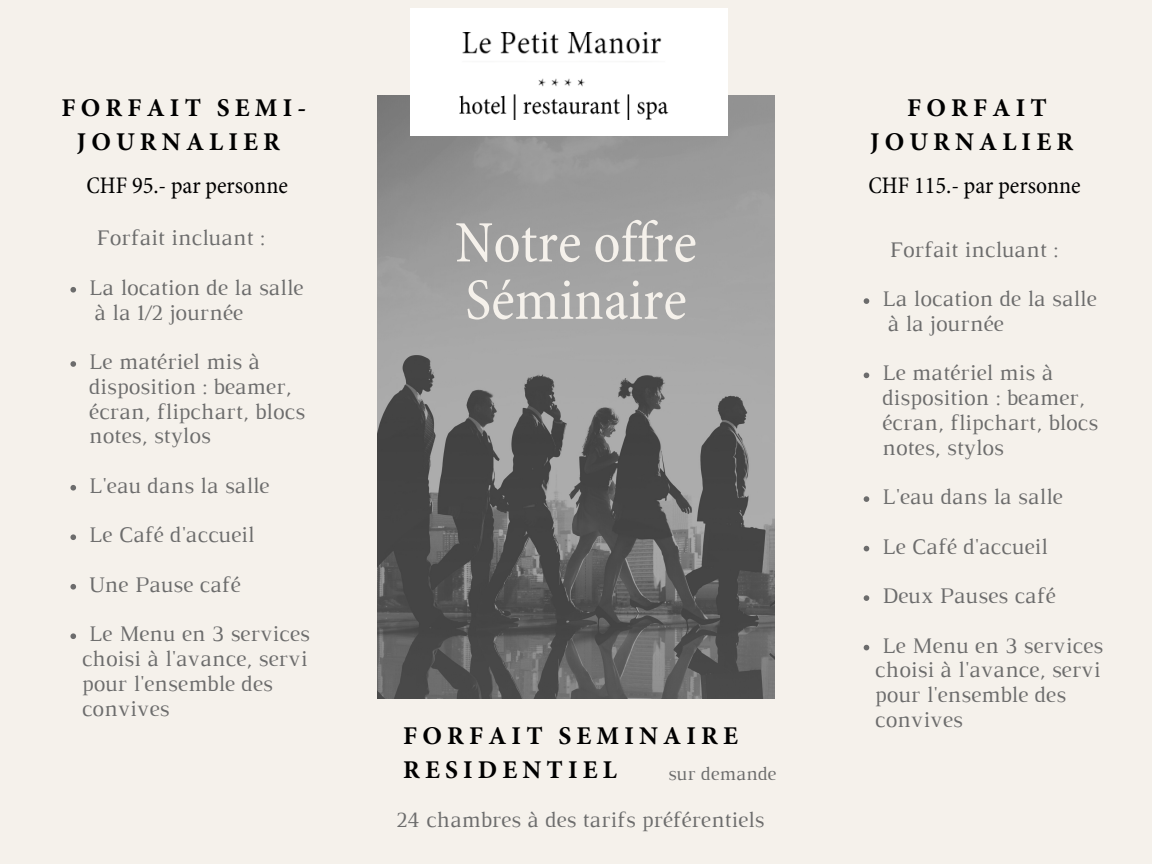
<style>
.page{position:relative;width:1152px;height:864px;background:#f5f1eb}
.page>*{position:absolute;margin:0;border:0;box-sizing:border-box;transform-origin:0 0}
.t1{font:condensed 59.25px/57.3px "Minion Pro";color:#f5f1eb}
.t2{font:700 25.65px/33.8px "Minion Pro";letter-spacing:.2em;color:#000;text-align:center}
.t3{font:condensed 24px "Minion Pro";color:#000}
.t4{font:22.8px/24.8px "Luthier";color:#6c6c6c}
.t5{font:22.5px "Luthier";color:#6c6c6c}
.t6{font:19.5px "Luthier";color:#6c6c6c}
</style>
<div class="page">
<img style="left:377px;top:95px;width:397px;height:603px">
<img style="left:410px;top:9px;width:317px;height:127px">
<svg style="left:70px;top:287px;width:6px;height:6px"></svg>
<svg style="left:70px;top:361px;width:6px;height:6px"></svg>
<svg style="left:70px;top:485px;width:6px;height:6px"></svg>
<svg style="left:70px;top:534px;width:6px;height:6px"></svg>
<svg style="left:70px;top:584px;width:6px;height:6px"></svg>
<svg style="left:70px;top:633px;width:6px;height:6px"></svg>
<svg style="left:864px;top:298px;width:5px;height:6px"></svg>
<svg style="left:864px;top:373px;width:5px;height:5px"></svg>
<svg style="left:864px;top:496px;width:5px;height:6px"></svg>
<svg style="left:864px;top:546px;width:5px;height:5px"></svg>
<svg style="left:864px;top:595px;width:5px;height:6px"></svg>
<svg style="left:864px;top:645px;width:5px;height:5px"></svg>
<p class="t2" style="left:61px;top:94px;width:246px">FORFAIT SEMI-<br>JOURNALIER</p>
<p class="t2" style="left:870px;top:94px;width:205px">FORFAIT<br>JOURNALIER</p>
<p class="t3" style="left:86px;top:175px;width:203px">CHF 95.- par personne</p>
<p class="t3" style="left:869px;top:175px;width:214px">CHF 115.- par personne</p>
<p class="t4" style="left:97px;top:227px;width:170px">Forfait incluant :</p>
<p class="t4" style="left:89px;top:277px;width:216px">La location de la salle</p>
<p class="t4" style="left:94px;top:301px;width:150px">à la 1/2 journée</p>
<p class="t4" style="left:89px;top:351px;width:218px">Le matériel mis à disposition : beamer, écran, flipchart, blocs notes, stylos</p>
<p class="t4" style="left:89px;top:475px;width:182px">L'eau dans la salle</p>
<p class="t4" style="left:89px;top:524px;width:167px">Le Café d'accueil</p>
<p class="t4" style="left:89px;top:574px;width:153px">Une Pause café</p>
<p class="t4" style="left:89px;top:623px;width:223px">Le Menu en 3 services</p>
<p class="t4" style="left:82px;top:648px;width:227px">choisi à l'avance, servi</p>
<p class="t4" style="left:82px;top:673px;width:193px">pour l'ensemble des</p>
<p class="t4" style="left:82px;top:697px;width:89px">convives</p>
<p class="t1" style="left:455px;top:219px;width:243px">Notre offre<br>Séminaire</p>
<p class="t2" style="left:403px;top:721px;width:337px;text-align:left">FORFAIT SEMINAIRE<br>RESIDENTIEL</p>
<p class="t5" style="left:396px;top:811px;width:370px">24 chambres à des tarifs préférentiels</p>
<p class="t6" style="left:668px;top:767px;width:110px">sur demande</p>
<p class="t4" style="left:890px;top:239px;width:170px">Forfait incluant :</p>
<p class="t4" style="left:882px;top:288px;width:216px">La location de la salle</p>
<p class="t4" style="left:887px;top:313px;width:118px">à la journée</p>
<p class="t4" style="left:882px;top:362px;width:218px">Le matériel mis à disposition : beamer, écran, flipchart, blocs notes, stylos</p>
<p class="t4" style="left:882px;top:486px;width:182px">L'eau dans la salle</p>
<p class="t4" style="left:882px;top:536px;width:167px">Le Café d'accueil</p>
<p class="t4" style="left:882px;top:585px;width:175px">Deux Pauses café</p>
<p class="t4" style="left:882px;top:635px;width:223px">Le Menu en 3 services</p>
<p class="t4" style="left:875px;top:659px;width:227px">choisi à l'avance, servi</p>
<p class="t4" style="left:875px;top:684px;width:193px">pour l'ensemble des</p>
<p class="t4" style="left:875px;top:709px;width:89px">convives</p>
</div>
